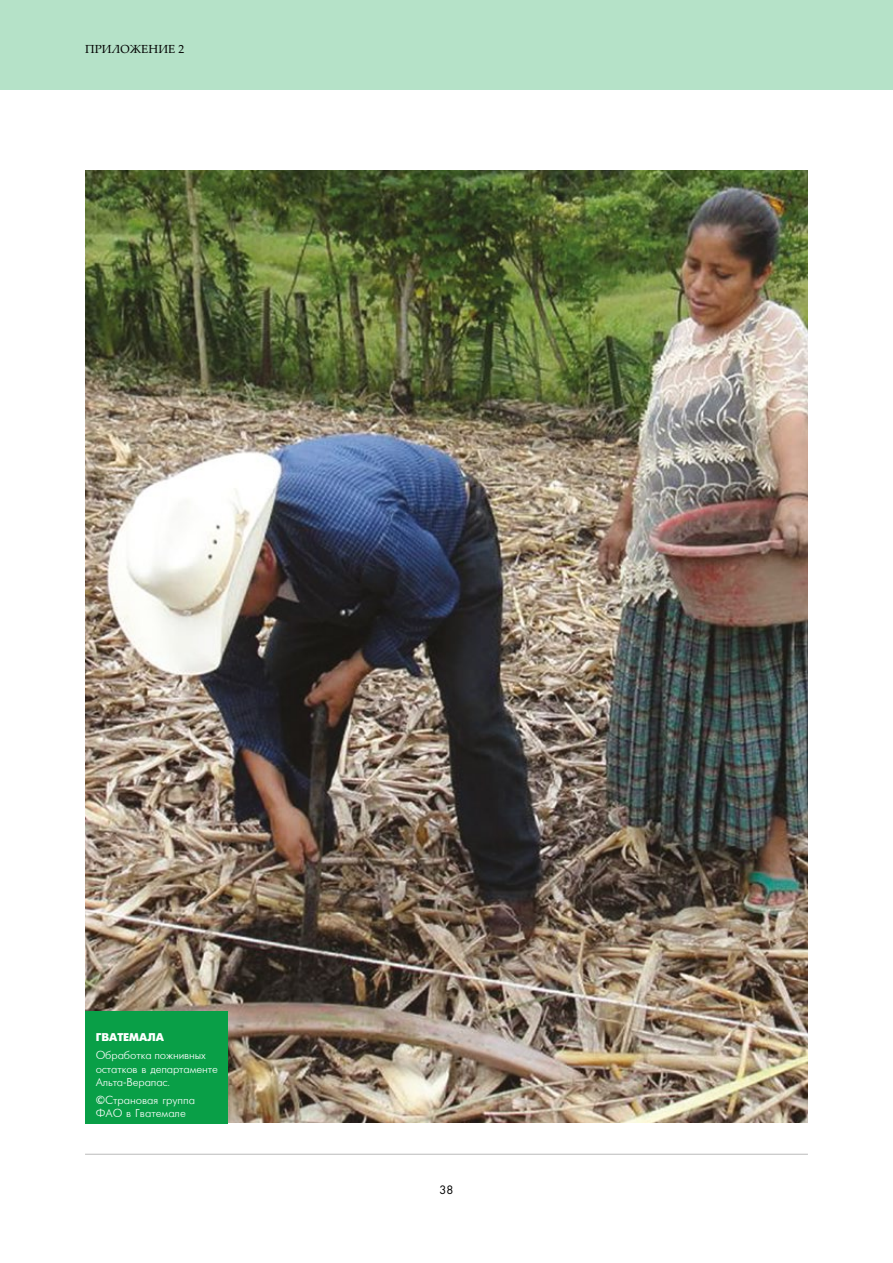
<style>
.page{position:relative;width:893px;height:1263px;background:#fff}
.page>*{position:absolute;margin:0;border:0;box-sizing:border-box;transform-origin:0 0}
.t1{font:11.7px "Palatino Linotype";letter-spacing:.01em;color:#000}
.t2{font:11.25px/13.5px "Futuris";letter-spacing:-.01em;color:#fff}
.t3{font:700 11.25px "Futuris";color:#fff}
.t4{font:11.25px "Futura Std";color:#000}
</style>
<div class="page">
<hr style="left:85px;top:1154px;width:723px;height:1px;background:#bababa">
<div style="left:0;top:0;width:893px;height:89px;background:#b5e2c8"></div>
<img style="left:85px;top:170px;width:723px;height:953px">
<div style="left:85px;top:1011px;width:142px;height:113px;background:#099f47"></div>
<p class="t1" style="left:85px;top:41px;width:101px">ПРИЛОЖЕНИЕ 2</p>
<p class="t3" style="left:96px;top:1031px;width:70px">ГВАТЕМАЛА</p>
<p class="t2" style="left:96px;top:1049px;width:124px">Обработка пожнивных остатков в департаменте<br>Альта-Верапас.</p>
<p class="t2" style="left:96px;top:1093px;width:101px">©Страновая группа<br>ФАО в Гватемале</p>
<p class="t4" style="left:440px;top:1183px;width:15px">38</p>
</div>
